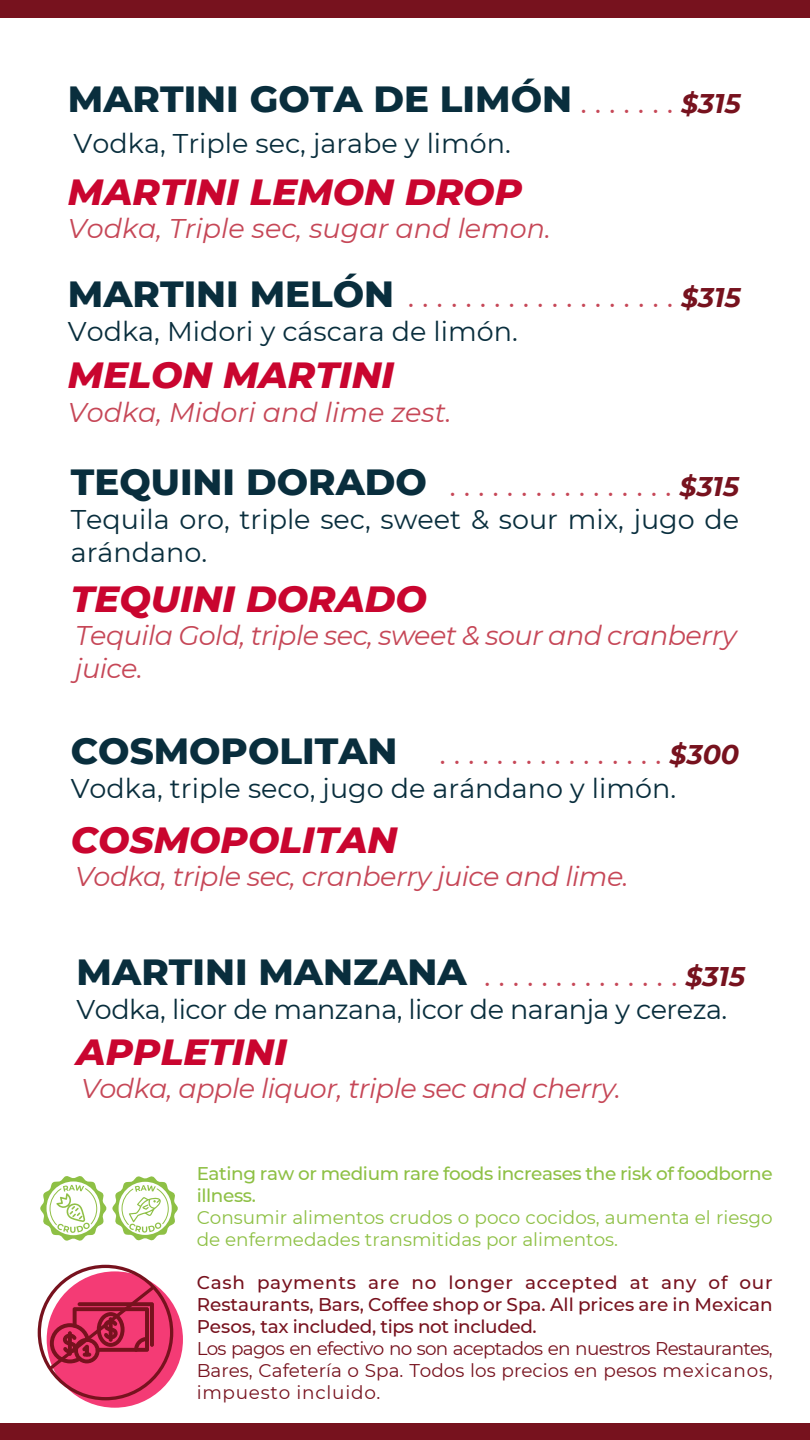
<style>
.page{position:relative;width:810px;height:1440px;background:#fff}
.page>*{position:absolute;margin:0;border:0;box-sizing:border-box;transform-origin:0 0}
.t1{font:800 37.2px "Montserrat";color:#092e3d}
.t2{font:italic 800 37.2px "Montserrat";color:#c9052f}
.t3{font:30.38px "Montserrat";color:#c64757}
.t4{font:27.08px/32.5px "Montserrat";color:#092e3d}
.t5{font:italic 27.08px/32.5px "Montserrat";letter-spacing:-.02em;color:#c64757}
.t6{font:italic 27.08px "Montserrat";color:#c64757}
.t7{font:27.08px "Montserrat";letter-spacing:-.02em;color:#092e3d}
.t8{font:500 18.38px/22.1px "Montserrat";letter-spacing:-.02em;color:#77121e;text-align:justify}
.t9{font:18.38px/22.1px "Montserrat";letter-spacing:.04em;color:#77121e;text-align:justify}
.t10{font:18.38px/22.1px "Montserrat";color:#8ec045}
.t11{font:500 18.38px/22.1px "Montserrat";letter-spacing:-.02em;color:#8ec045}
.s1{font-weight:400;font-size:30.38px;color:#c64757}
.s2{font-weight:700;font-style:italic;font-size:27px;color:#77121e}
.s3{font-weight:800;font-size:37.2px;color:#092e3d}
</style>
<div class="page">
<div style="left:0;top:0;width:810px;height:18px;background:#77121e"></div>
<div style="left:0;top:1424px;width:810px;height:16px;background:#77121e"></div>
<div style="left:47px;top:1271px;width:136px;height:137px;background:#f43b75;border-radius:50%"></div>
<svg style="left:38px;top:1265px;width:135px;height:135px"></svg>
<svg style="left:40px;top:1176px;width:138px;height:65px"></svg>
<h1 class="t1" style="left:68px;top:72px;width:674px">MARTINI GOTA DE LIMÓN <span class="s1">. . . . . . .</span> <span class="s2">$315</span></h1>
<p class="t4" style="left:74px;top:126px;width:439px">Vodka, Triple sec, jarabe y limón.</p>
<h1 class="t2" style="left:68px;top:164px;width:456px">MARTINI LEMON DROP</h1>
<p class="t6" style="left:68px;top:210px;width:485px">Vodka, Triple sec, sugar and lemon.</p>
<p class="t3" style="left:68px;top:276px;width:674px"><span class="s3">MARTINI MELÓN</span> . . . . . . . . . . . . . . . . . . . <span class="s2">$315</span></p>
<p class="t4" style="left:68px;top:314px;width:451px">Vodka, Midori y cáscara de limón.</p>
<h1 class="t2" style="left:68px;top:348px;width:328px">MELON MARTINI</h1>
<p class="t6" style="left:68px;top:393px;width:385px">Vodka, Midori and lime zest.</p>
<p class="t3" style="left:71px;top:464px;width:670px"><span class="s3">TEQUINI DORADO</span> . . . . . . . . . . . . . . . . <span class="s2">$315</span></p>
<p class="t4" style="left:71px;top:502px;width:670px">Tequila oro, triple sec, sweet &amp; sour mix, jugo de arándano.</p>
<h1 class="t2" style="left:71px;top:572px;width:358px">TEQUINI DORADO</h1>
<p class="t5" style="left:75px;top:618px;width:663px">Tequila Gold, triple sec, sweet &amp; sour and cranberry juice.</p>
<h1 class="t1" style="left:71px;top:724px;width:328px">COSMOPOLITAN</h1>
<p class="t3" style="left:439px;top:733px;width:301px">. . . . . . . . . . . . . . . . <span class="s2">$300</span></p>
<p class="t4" style="left:71px;top:771px;width:607px">Vodka, triple seco, jugo de arándano y limón.</p>
<h1 class="t2" style="left:71px;top:812px;width:328px">COSMOPOLITAN</h1>
<p class="t5" style="left:75px;top:859px;width:555px">Vodka, triple sec, cranberry juice and lime.</p>
<h1 class="t1" style="left:77px;top:945px;width:670px">MARTINI MANZANA <span class="s1">. . . . . . . . . . . . . .</span> <span class="s2">$315</span></h1>
<p class="t7" style="left:77px;top:991px;width:652px">Vodka, licor de manzana, licor de naranja y cereza.</p>
<h1 class="t2" style="left:77px;top:1025px;width:212px">APPLETINI</h1>
<p class="t5" style="left:81px;top:1071px;width:541px">Vodka, apple liquor, triple sec and cherry.</p>
<p class="t11" style="left:197px;top:1162px;width:578px">Eating raw or medium rare foods increases the risk of foodborne illness.</p>
<p class="t10" style="left:197px;top:1206px;width:578px">Consumir alimentos crudos o poco cocidos, aumenta el riesgo de enfermedades transmitidas por alimentos.</p>
<p class="t8" style="left:197px;top:1271px;width:578px">Cash payments are no longer accepted at any of our Restaurants, Bars, Coffee shop or Spa. All prices are in Mexican Pesos, tax included, tips not included.</p>
<p class="t9" style="left:197px;top:1337px;width:578px">Los pagos en efectivo no son aceptados en nuestros Restaurantes, Bares, Cafetería o Spa. Todos los precios en pesos mexicanos, impuesto incluido.</p>
</div>
